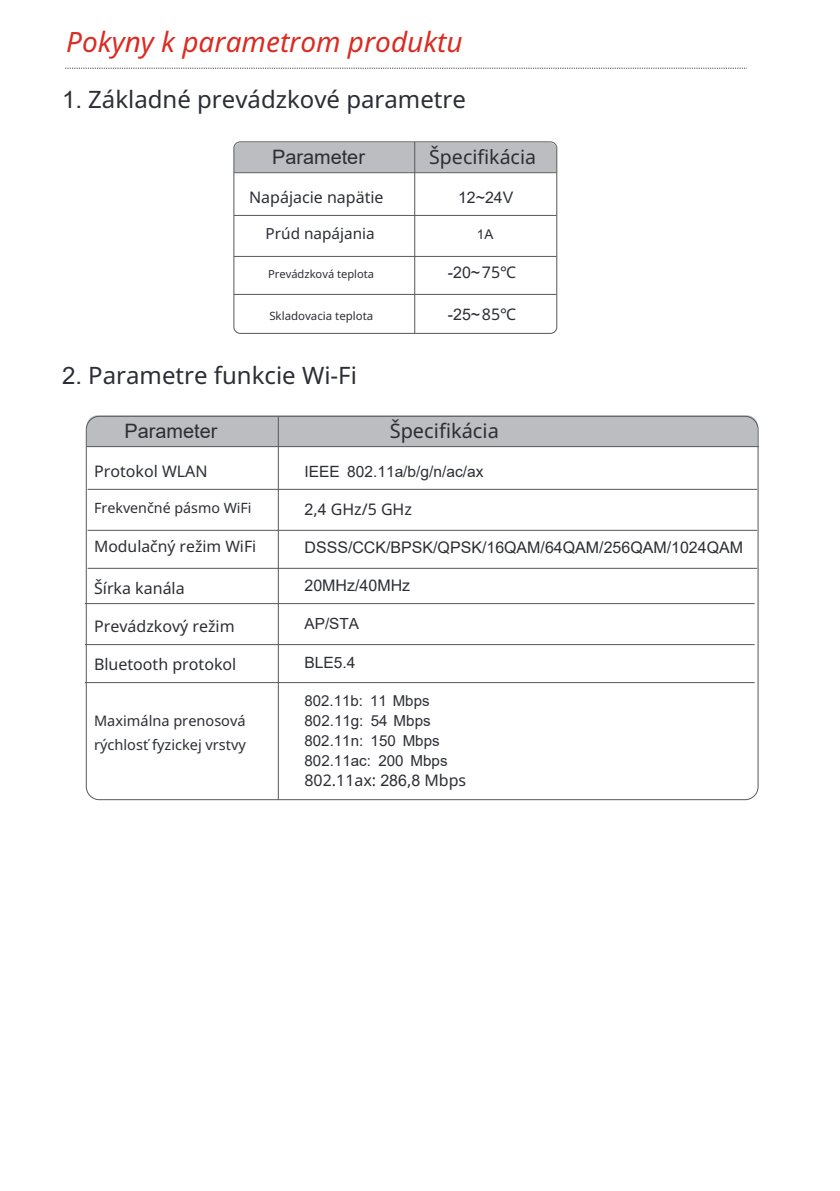
<style>
.page{position:relative;width:840px;height:1191px;background:#fff}
.page>*{position:absolute;margin:0;border:0;box-sizing:border-box;transform-origin:0 0}
.t1{font:italic 28px "Noto Sans";color:#da2c22}
.t2{font:24px "Noto Sans";color:#2c2e35}
.t3{font:20px "Noto Sans";color:#2c2e35}
.t4{font:19.8px "Arial";color:#2c2e35}
.t5{font:19.6px "Noto Sans";color:#2c2e35}
.t6{font:16px "Noto Sans";color:#2c2e35}
.t7{font:16px "Arial";color:#2c2e35}
.t8{font:15.8px "Noto Sans";color:#2c2e35}
.t9{font:15.8px "Arial";color:#2c2e35}
.t10{font:15.6px "Arial";color:#2c2e35}
.t11{font:15.4px "Arial";color:#2c2e35}
.t12{font:15.2px "Arial";color:#2c2e35}
.t13{font:15.2px "Noto Sans";color:#2c2e35}
.t14{font:15px "Arial";color:#2c2e35}
.t15{font:14.6px/24px "Noto Sans";color:#2c2e35}
.t16{font:14.2px "Noto Sans";color:#2c2e35}
.t17{font:13.4px "Arial";color:#2c2e35}
.t18{font:11.4px "Noto Sans";color:#2c2e35}
.t19{font:11.2px "Noto Sans";color:#2c2e35}
.s1{font-family:"Arial"}
.s2{font-family:"Noto Sans"}
</style>
<div class="page">
<svg style="left:65px;top:68px;width:681px;height:1px"></svg>
<div style="left:235px;top:143px;width:320px;height:29px;background:#bcbdc0"></div>
<hr style="left:234px;top:172px;width:322px;height:1px;background:#57585a">
<div style="left:233px;top:141px;width:324px;height:193px;border:1px solid #57585a;border-radius:6px"></div>
<hr style="left:414px;top:142px;width:1px;height:191px;background:#57585a">
<hr style="left:234px;top:215px;width:322px;height:1px;background:#57585a">
<hr style="left:234px;top:256px;width:322px;height:1px;background:#57585a">
<hr style="left:234px;top:294px;width:322px;height:1px;background:#57585a">
<div style="left:87px;top:415px;width:670px;height:31px;background:#bcbdc0"></div>
<hr style="left:86px;top:446px;width:672px;height:1px;background:#57585a">
<hr style="left:278px;top:416px;width:1px;height:383px;background:#57585a">
<hr style="left:88px;top:489px;width:668px;height:1px;background:#57585a">
<hr style="left:88px;top:530px;width:668px;height:1px;background:#57585a">
<hr style="left:88px;top:568px;width:668px;height:1px;background:#57585a">
<hr style="left:85px;top:603px;width:669px;height:1px;background:#57585a">
<hr style="left:85px;top:644px;width:669px;height:1px;background:#57585a">
<hr style="left:85px;top:682px;width:669px;height:1px;background:#57585a">
<h1 class="t1" style="left:66px;top:22px;width:398px">Pokyny k parametrom produktu</h1>
<h2 class="t2" style="left:62px;top:82px;width:405px"><span class="s1">1.</span> Základné prevádzkové parametre</h2>
<p class="t4" style="left:272px;top:146px;width:94px">Parameter</p>
<p class="t6" style="left:249px;top:186px;width:136px">Napájacie napätie</p>
<p class="t13" style="left:265px;top:223px;width:110px">Prúd napájania</p>
<p class="t19" style="left:268px;top:266px;width:107px">Prevádzková teplota</p>
<p class="t18" style="left:269px;top:308px;width:105px">Skladovacia teplota</p>
<h2 class="t2" style="left:62px;top:358px;width:296px"><span class="s1">2.</span> Parametre funkcie Wi-Fi</h2>
<p class="t5" style="left:429px;top:143px;width:108px">Špecifikácia</p>
<p class="t9" style="left:458px;top:189px;width:57px">12~24V</p>
<p class="t17" style="left:476px;top:227px;width:18px">1A</p>
<p class="t7" style="left:447px;top:263px;width:70px">-20~<span class="s2">75℃</span></p>
<p class="t7" style="left:447px;top:305px;width:70px">-25~<span class="s2">85℃</span></p>
<p class="t4" style="left:124px;top:420px;width:94px">Parameter</p>
<p class="t6" style="left:94px;top:460px;width:115px">Protokol WLAN</p>
<p class="t16" style="left:94px;top:498px;width:159px">Frekvenčné pásmo WiFi</p>
<p class="t8" style="left:94px;top:535px;width:163px">Modulačný režim WiFi</p>
<p class="t6" style="left:94px;top:576px;width:92px">Šírka kanála</p>
<p class="t6" style="left:94px;top:615px;width:142px">Prevádzkový režim</p>
<p class="t6" style="left:94px;top:653px;width:144px">Bluetooth protokol</p>
<p class="t15" style="left:94px;top:708px;width:153px">Maximálna prenosová rýchlosť fyzickej vrstvy</p>
<p class="t3" style="left:389px;top:417px;width:111px">Špecifikácia</p>
<p class="t10" style="left:304px;top:463px;width:180px">IEEE 802.11a/b/g/n/ac/ax</p>
<p class="t6" style="left:304px;top:498px;width:109px"><span class="s1">2</span>,<span class="s1">4</span> GHz/5 GHz</p>
<p class="t7" style="left:304px;top:538px;width:440px">DSSS/CCK/BPSK/QPSK/16QAM/64QAM/256QAM/1024QAM</p>
<p class="t7" style="left:304px;top:577px;width:107px">20MHz/40MHz</p>
<p class="t11" style="left:304px;top:615px;width:56px">AP/STA</p>
<p class="t10" style="left:304px;top:653px;width:52px">BLE5.4</p>
<p class="t14" style="left:304px;top:692px;width:126px">802.11b: 11 Mbps</p>
<p class="t12" style="left:304px;top:712px;width:128px">802.11g: 54 Mbps</p>
<p class="t14" style="left:304px;top:732px;width:136px">802.11n: 150 Mbps</p>
<p class="t12" style="left:304px;top:752px;width:144px">802.11ac: 200 Mbps</p>
<p class="t6" style="left:304px;top:768px;width:163px">802.11ax: <span class="s1">286</span>,<span class="s1">8</span> Mbps</p>
</div>
